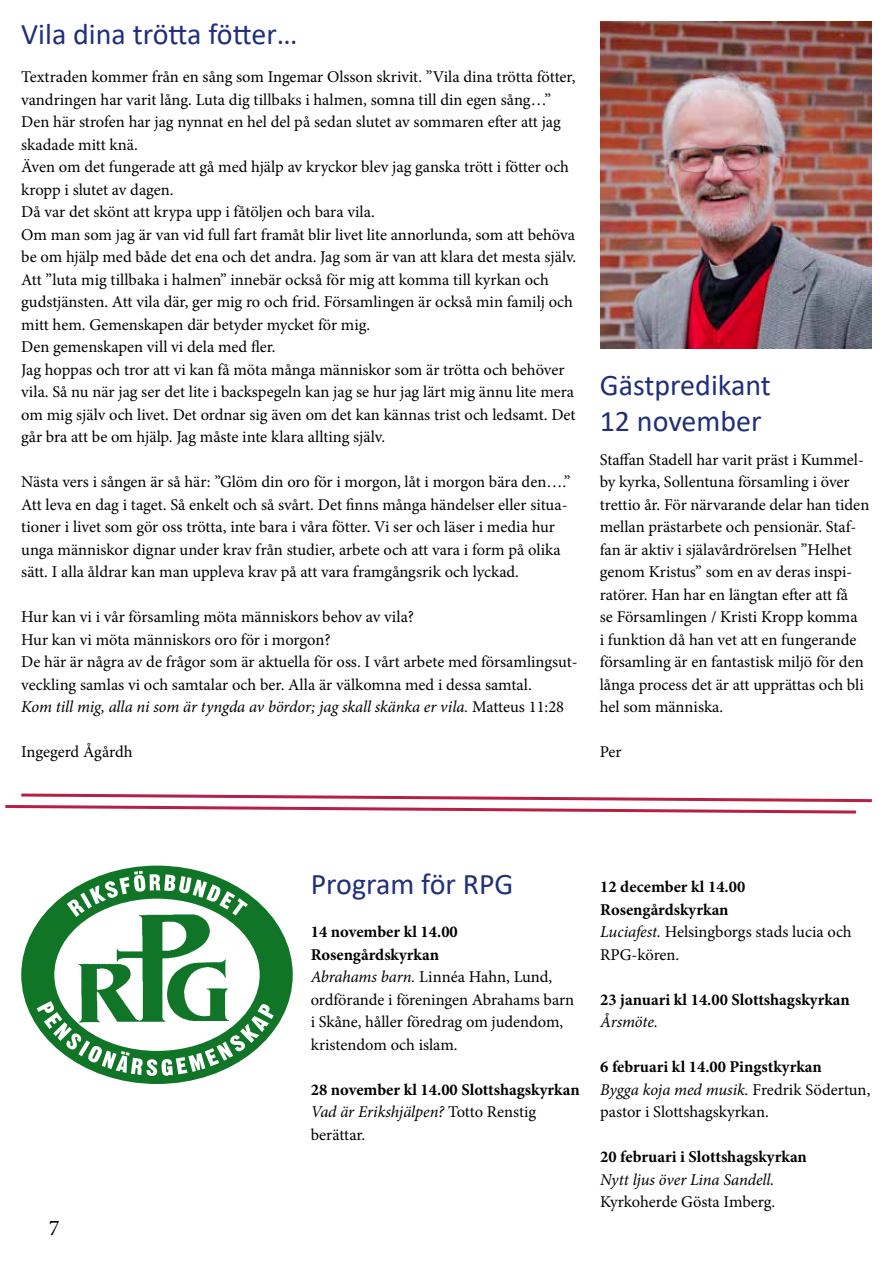
<style>
.page{position:relative;width:893px;height:1263px;background:#fff}
.page>*{position:absolute;margin:0;border:0;box-sizing:border-box;transform-origin:0 0}
.t1{font:30px/36px "Calibri";color:#212f7b}
.t2{font:22.5px "Minion Pro";color:#000}
.t3{font:16.5px/22.5px "Minion Pro";letter-spacing:-.005em;color:#000}
.t4{font:700 16.5px/22.5px "Minion Pro";color:#000}
.t5{font:italic 16.5px "Minion Pro";letter-spacing:-.01em;color:#000}
.s1{font-style:italic}
.s2{font-weight:700}
.s3{font-weight:400;font-style:italic}
.s4{font-weight:400}
</style>
<div class="page">
<img style="left:600px;top:21px;width:272px;height:328px">
<svg style="left:21px;top:866px;width:272px;height:218px"></svg>
<svg style="left:67px;top:871px;width:181px;height:46px"></svg>
<svg style="left:37px;top:1001px;width:237px;height:75px"></svg>
<img style="left:74px;top:913px;width:159px;height:111px">
<svg style="left:5px;top:793px;width:867px;height:21px"></svg>
<h1 class="t1" style="left:21px;top:15px;width:278px">Vila dina trötta fötter…</h1>
<p class="t3" style="left:21px;top:66px;width:556px">Textraden kommer från en sång som Ingemar Olsson skrivit. ”Vila dina trötta fötter, vandringen har varit lång. Luta dig tillbaks i halmen, somna till din egen sång…” Den här strofen har jag nynnat en hel del på sedan slutet av sommaren efter att jag skadade mitt knä.<br>Även om det fungerade att gå med hjälp av kryckor blev jag ganska trött i fötter och kropp i slutet av dagen.<br>Då var det skönt att krypa upp i fåtöljen och bara vila.<br>Om man som jag är van vid full fart framåt blir livet lite annorlunda, som att behöva be om hjälp med både det ena och det andra. Jag som är van att klara det mesta själv.<br>Att ”luta mig tillbaka i halmen” innebär också för mig att komma till kyrkan och gudstjänsten. Att vila där, ger mig ro och frid. Församlingen är också min familj och mitt hem. Gemenskapen där betyder mycket för mig.<br>Den gemenskapen vill vi dela med fler.<br>Jag hoppas och tror att vi kan få möta många människor som är trötta och behöver vila. Så nu när jag ser det lite i backspegeln kan jag se hur jag lärt mig ännu lite mera om mig själv och livet. Det ordnar sig även om det kan kännas trist och ledsamt. Det går bra att be om hjälp. Jag måste inte klara allting själv.</p>
<p class="t3" style="left:21px;top:471px;width:551px">Nästa vers i sången är så här: ”Glöm din oro för i morgon, låt i morgon bära den….” Att leva en dag i taget. Så enkelt och så svårt. Det finns många händelser eller situa&shy;tioner i livet som gör oss trötta, inte bara i våra fötter. Vi ser och läser i media hur unga människor dignar under krav från studier, arbete och att vara i form på olika sätt. I alla åldrar kan man uppleva krav på att vara framgångsrik och lyckad.</p>
<p class="t3" style="left:21px;top:606px;width:558px">Hur kan vi i vår församling möta människors behov av vila?<br>Hur kan vi möta människors oro för i morgon?<br>De här är några av de frågor som är aktuella för oss. I vårt arbete med församlingsut&shy;veckling samlas vi och samtalar och ber. Alla är välkomna med i dessa samtal.<br><span class="s1">Kom till mig, alla ni som är tyngda av bördor; jag skall skänka er vila.</span> Matteus 11:28</p>
<p class="t3" style="left:21px;top:741px;width:113px">Ingegerd Ågårdh</p>
<h1 class="t1" style="left:600px;top:366px;width:173px">Gästpredikant<br>12 november</h1>
<p class="t3" style="left:600px;top:448px;width:271px">Staffan Stadell har varit präst i Kummel&shy;by kyrka, Sollentuna församling i över trettio år. För närvarande delar han tiden mellan prästarbete och pensionär. Staf&shy;fan är aktiv i själavårdrörelsen ”Helhet genom Kristus” som en av deras inspi&shy;ratörer. Han har en längtan efter att få<br>se Församlingen / Kristi Kropp komma<br>i funktion då han vet att en fungerande församling är en fantastisk miljö för den långa process det är att upprättas och bli hel som människa.</p>
<p class="t3" style="left:600px;top:741px;width:23px">Per</p>
<h2 class="t2" style="left:49px;top:1212px;width:12px">7</h2>
<h1 class="t1" style="left:311px;top:865px;width:204px">Program för RPG</h1>
<p class="t3" style="left:311px;top:921px;width:265px"><span class="s2">14 november kl 14.00<br>Rosengårdskyrkan<br></span><span class="s1">Abrahams barn.</span> Linnéa Hahn, Lund, ordförande i föreningen Abrahams barn i Skåne, håller föredrag om judendom, kristendom och islam.</p>
<p class="t4" style="left:311px;top:1078px;width:271px">28 november kl 14.00 Slottshagskyrkan<br><span class="s3">Vad är Erikshjälpen?</span> <span class="s4">Totto Renstig berättar.</span></p>
<p class="t3" style="left:600px;top:876px;width:253px"><span class="s2">12 december kl 14.00<br>Rosengårdskyrkan<br></span><span class="s1">Luciafest.</span> Helsingborgs stads lucia och<br>RPG-kören.</p>
<p class="t4" style="left:600px;top:988px;width:251px">23 januari kl 14.00 Slottshagskyrkan</p>
<p class="t5" style="left:600px;top:1011px;width:59px">Årsmöte.</p>
<p class="t3" style="left:600px;top:1056px;width:272px"><span class="s2">6 februari kl 14.00 Pingstkyrkan<br></span><span class="s1">Bygga koja med musik.</span> Fredrik Södertun, pastor i Slottshagskyrkan.</p>
<p class="t4" style="left:600px;top:1145px;width:208px">20 februari i Slottshagskyrkan</p>
<p class="t5" style="left:600px;top:1168px;width:176px">Nytt ljus över Lina Sandell.</p>
<p class="t3" style="left:600px;top:1191px;width:177px">Kyrkoherde Gösta Imberg.</p>
</div>
